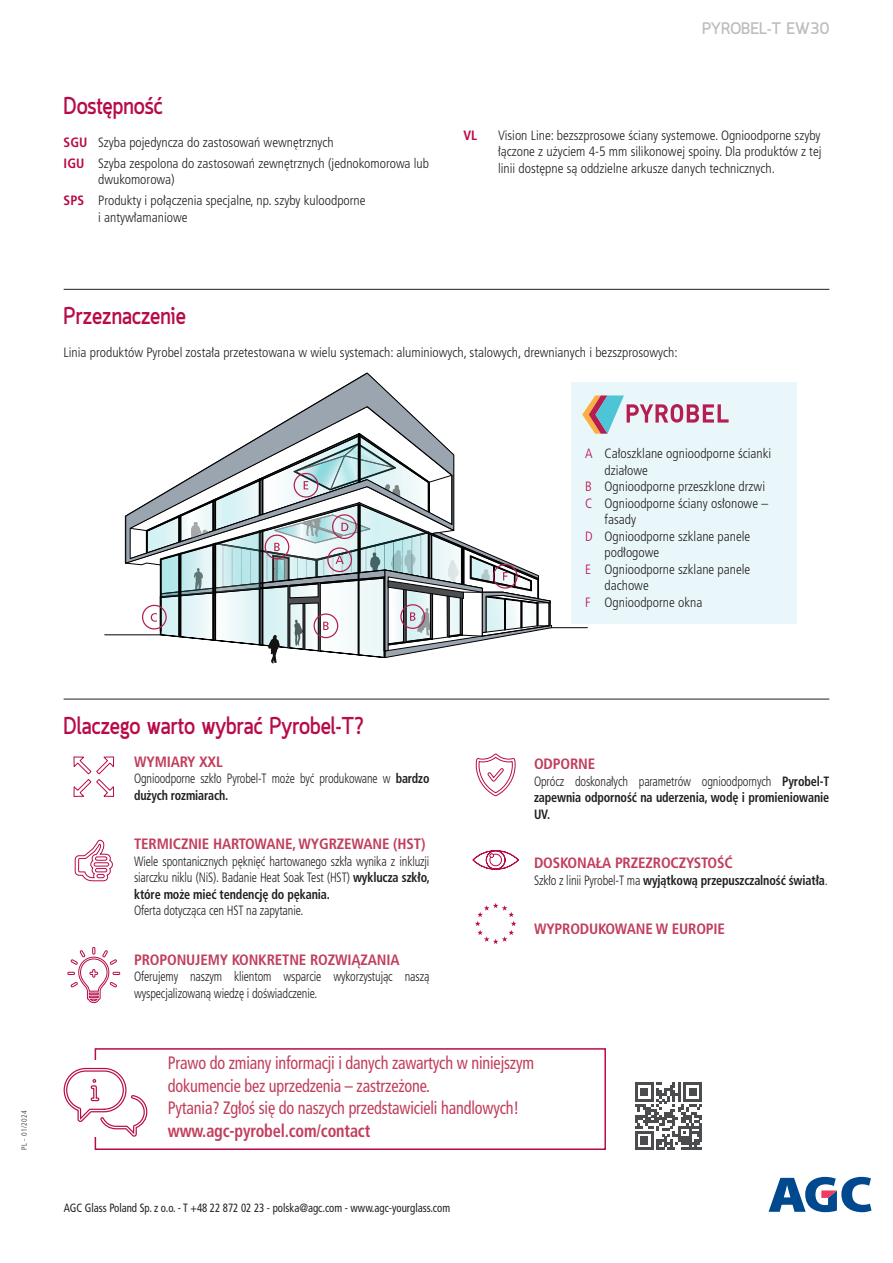
<style>
.page{position:relative;width:893px;height:1263px;background:#fff}
.page>*{position:absolute;margin:0;border:0;box-sizing:border-box;transform-origin:0 0}
.t1{font:700 24px "Quark";color:#b80b4a;scale:.9 1}
.t2{font:condensed 18px/22.5px "Frutiger CE";letter-spacing:-.01em;color:#c13e5c;scale:.9 1}
.t3{font:700 condensed 18px "Frutiger CE";letter-spacing:-.01em;color:#c13e5c;scale:.9 1}
.t4{font:700 16.5px "Quark";color:#bcbdc0}
.t5{font:700 condensed 15px "Frutiger CE";letter-spacing:-.01em;color:#c13e5c}
.t6{font:300 condensed 13.5px/20.7px "Frutiger CE";color:#231f20}
.t7{font:300 condensed 13.5px/16.5px "Frutiger CE";color:#231f20;text-align:justify;scale:.9 1}
.t8{font:700 condensed 13.5px/16.5px "Frutiger CE";letter-spacing:-.01em;color:#231f20;text-align:justify;scale:.9 1}
.t9{font:300 condensed 13.5px/16.5px "Frutiger CE";color:#231f20;scale:.89 1}
.t10{font:700 condensed 13.5px "Frutiger CE";color:#b80b4a}
.t11{font:condensed 12px "Frutiger CE";color:#231f20;scale:.9 1}
.t12{font:300 condensed 7.5px "Frutiger CE";letter-spacing:.05em;color:#231f20}
.s1{font-weight:700;color:#b80b4a}
.s2{color:#b80b4a}
.s3{font-weight:700}
.s4{font-weight:300}
</style>
<div class="page">
<svg style="left:768px;top:1177px;width:103px;height:35px"></svg>
<svg style="left:67px;top:946px;width:53px;height:57px"></svg>
<svg style="left:475px;top:903px;width:41px;height:41px"></svg>
<svg style="left:635px;top:1082px;width:67px;height:68px"></svg>
<svg style="left:73px;top:756px;width:41px;height:41px"></svg>
<svg style="left:74px;top:839px;width:39px;height:42px"></svg>
<svg style="left:475px;top:753px;width:41px;height:44px"></svg>
<svg style="left:472px;top:850px;width:47px;height:20px"></svg>
<hr style="left:64px;top:699px;width:765px;height:1px;background:#231f20">
<hr style="left:64px;top:289px;width:765px;height:1px;background:#231f20">
<hr style="left:552px;top:627px;width:35px;height:1px;background:#000">
<svg style="left:265px;top:372px;width:167px;height:61px"></svg>
<hr style="left:105px;top:634px;width:55px;height:1px;background:#000">
<svg style="left:125px;top:433px;width:427px;height:230px"></svg>
<div style="left:571px;top:382px;width:226px;height:242px;background:#e9f7fb"></div>
<svg style="left:582px;top:395px;width:147px;height:39px"></svg>
<div style="left:95px;top:1048px;width:511px;height:102px;border:2px solid #b80b4a"></div>
<div style="left:86px;top:1060px;width:48px;height:76px;background:#fff"></div>
<svg style="left:63px;top:1067px;width:85px;height:70px"></svg>
<h1 class="t1" style="left:64px;top:92px;width:112px">Dostępność</h1>
<p class="t6" style="left:64px;top:132px;width:367px"><span class="s1">SGU</span> Szyba pojedyncza do zastosowań wewnętrznych<br><span class="s1">IGU</span> szyba zespolona do zastosowań zewnętrznych (jednokomorowa lub</p>
<p class="t6" style="left:64px;top:170px;width:303px;text-indent:35px">dwukomorowa)<br><span class="s1">SPS</span> Produkty i połączenia specjalne, np. szyby kuloodporne</p>
<p class="t6" style="left:98px;top:207px;width:91px">i antywłamaniowe</p>
<p class="t4" style="left:702px;top:18px;width:20px">PYROBEL</p>
<p class="t4" style="left:767px;top:18px;width:64px">-T EW30</p>
<p class="t10" style="left:463px;top:127px;width:15px">VL</p>
<p class="t6" style="left:498px;top:127px;width:325px;line-height:16.5px;text-align:justify">Vision Line: bezszprosowe ściany systemowe. Ognioodporne szyby łączone z użyciem 4-5 mm silikonowej spoiny. Dla produktów z tej linii dostępne są oddzielne arkusze danych technicznych.</p>
<h1 class="t1" style="left:64px;top:302px;width:137px">Przeznaczenie</h1>
<p class="t6" style="left:64px;top:342px;width:615px">Linia produktów Pyrobel została przetestowana w wielu systemach: aluminiowych, stalowych, drewnianych i bezszprosowych:</p>
<p class="t6" style="left:585px;top:443px;width:188px"><span class="s2">A</span> Całoszklane ognioodporne ścianki</p>
<p class="t6" style="left:604px;top:460px;width:45px">działowe</p>
<p class="t6" style="left:585px;top:476px;width:182px"><span class="s2">B</span> Ognioodporne przeszklone drzwi</p>
<p class="t6" style="left:585px;top:493px;width:185px"><span class="s2">C</span> Ognioodporne ściany osłonowe –</p>
<p class="t6" style="left:604px;top:509px;width:33px">fasady</p>
<p class="t6" style="left:585px;top:526px;width:167px"><span class="s2">D</span> Ognioodporne szklane panele</p>
<p class="t6" style="left:604px;top:542px;width:56px">podłogowe</p>
<p class="t6" style="left:585px;top:559px;width:167px"><span class="s2">E</span> Ognioodporne szklane panele</p>
<p class="t6" style="left:604px;top:575px;width:46px">dachowe</p>
<p class="t6" style="left:585px;top:592px;width:119px"><span class="s2">F</span> Ognioodporne okna</p>
<p class="t12" style="left:20px;top:1150px;width:41px;rotate:-90deg">PL - 01/2024</p>
<h1 class="t1" style="left:64px;top:712px;width:335px">Dlaczego warto wybrać Pyrobel-T?</h1>
<p class="t5" style="left:134px;top:753px;width:90px">WYMIARY XXL</p>
<p class="t9" style="left:134px;top:770px;width:333px">Ognioodporne szkło Pyrobel-T może być produkowane w <span class="s3">bardzo dużych rozmiarach.</span></p>
<p class="t5" style="left:134px;top:835px;width:16px">Termi</p>
<p class="t5" style="left:173px;top:835px;width:137px">cznie hartowane, wygr</p>
<p class="t5" style="left:337px;top:835px;width:18px">zewa</p>
<p class="t5" style="left:373px;top:835px;width:54px">ne (HST)</p>
<p class="t7" style="left:134px;top:853px;width:330px">Wiele spontanicznych pęknięć hartowanego szkła wynika z inkluzji siarczku niklu (NiS). Badanie Heat Soak Test (HST) <span class="s3">wyklucza szkło, które może mieć tendencję do pękania.</span></p>
<p class="t7" style="left:134px;top:902px;width:189px">Oferta dotycząca cen HST na zapytanie.</p>
<p class="t5" style="left:134px;top:951px;width:267px">PROPON UJEMY KON KRETNE ROZWIĄZANIA</p>
<p class="t7" style="left:134px;top:968px;width:330px">Oferujemy naszym klientom wsparcie wykorzystując naszą wyspecjalizowaną wiedzę i doświadczenie.</p>
<p class="t5" style="left:534px;top:755px;width:63px">ODPORNE</p>
<p class="t8" style="left:534px;top:773px;width:330px"><span class="s4">Oprócz doskonałych parametrów ognioodpornych</span> Pyrobel-T zapewnia odporność na uderzenia, wodę i promieniowanie UV.</p>
<p class="t5" style="left:534px;top:854px;width:200px">DOSKONAŁA PRZEZROCZYSTOŚĆ</p>
<p class="t8" style="left:534px;top:872px;width:328px"><span class="s4">Szkło z linii Pyrobel-T ma</span> wyjątkową przepuszczalność światła<span class="s4">.</span></p>
<p class="t5" style="left:534px;top:920px;width:193px">WYPRODUKOWANE W EUROPIE</p>
<h2 class="t2" style="left:168px;top:1052px;width:408px">Prawo do zmiany informacji i danych zawartych w niniejszym dokumencie bez uprzedzenia – zastrzeżone.<br>Pytania? Zgłoś się do naszych przedstawicieli handlowych!</h2>
<h2 class="t3" style="left:168px;top:1120px;width:226px">www.agc-pyrobel.com/contact</h2>
<p class="t11" style="left:64px;top:1201px;width:431px">AGC Glass Poland Sp. z o.o. - T +48 22 872 02 23 - polska@agc.com - www.agc-yourglass.com</p>
</div>
